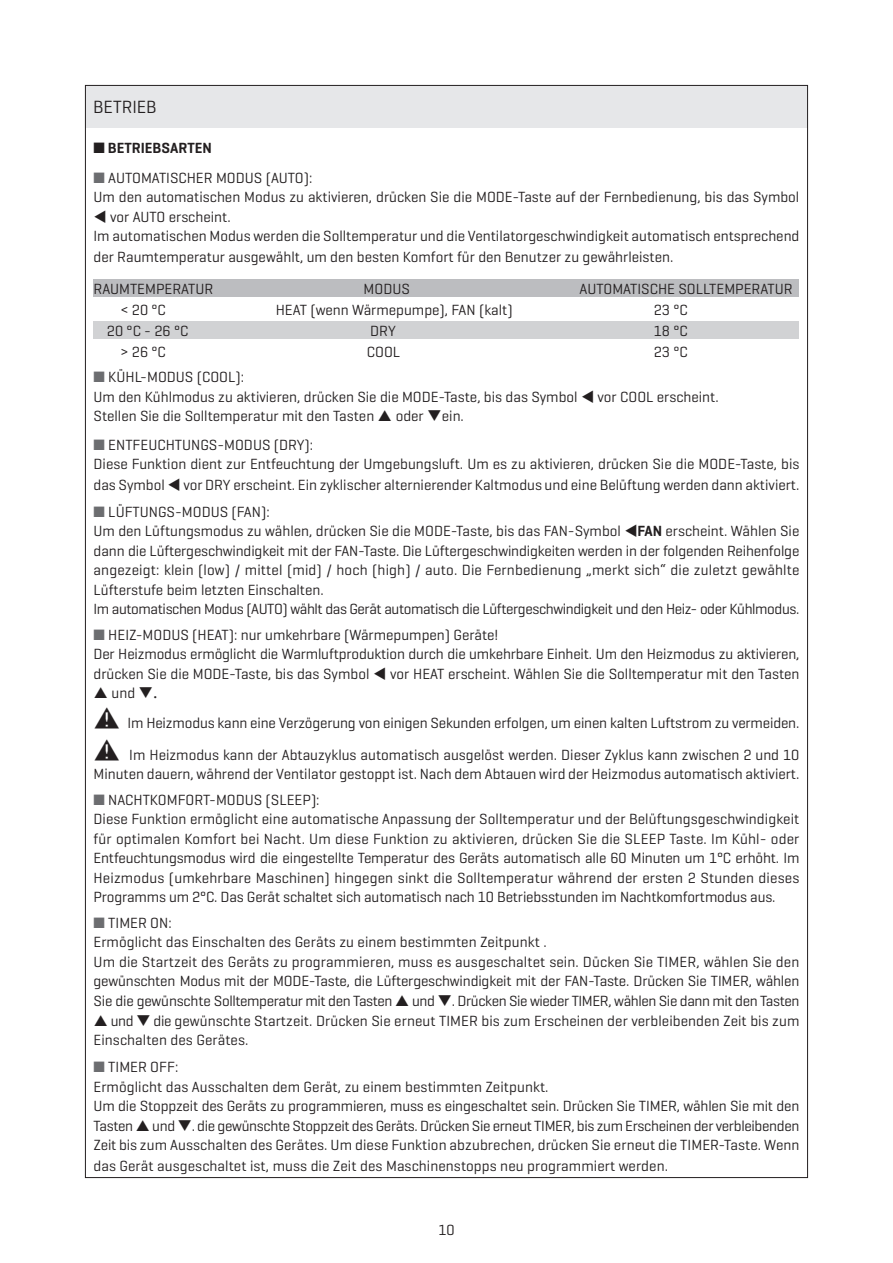
<style>
.page{position:relative;width:893px;height:1263px;background:#fff}
.page>*{position:absolute;margin:0;border:0;box-sizing:border-box;transform-origin:0 0}
.t1{font:18px "Geogrotesque";color:#231f20}
.t2{font:15px/19.5px "Geogrotesque";color:#231f20}
.t3{font:15px/19.5px "Geogrotesque";letter-spacing:-.02em;color:#231f20;text-align:right}
.t4{font:15px "Geogrotesque";letter-spacing:-.025em;color:#231f20}
.t5{font:600 15px "Geogrotesque";color:#231f20}
.s1{color:#6c6d70}
.s2{font-weight:600}
.s3{font-family:"Officina Sans ITCTT Book"}
</style>
<div class="page">
<div style="left:94px;top:280px;width:705px;height:17px;background:#bcbdc0"></div>
<div style="left:94px;top:322px;width:705px;height:17px;background:#d1d2d4"></div>
<div style="left:85px;top:85px;width:723px;height:43px;background:#e6e7e9"></div>
<p class="t1" style="left:93px;top:96px;width:38px">Betrieb</p>
<p class="t5" style="left:94px;top:138px;width:120px">■ BETRIEBSARTEN</p>
<p class="t2" style="left:94px;top:167px;width:707px"><span class="s1">■</span> AUTOMATISCH ER MODUS (AUTO):<br>Um den automatischen Modus zu aktivieren, drücken Sie die MODE-Taste auf der Fernbedienung, bis das Symbol</p>
<p class="t2" style="left:94px;top:206px;width:707px">▼ vor AUTO erscheint.<br>Im automatischen Modus werden die Solltemperatur und die Ventilatorgeschwindigkeit automatisch entsprechend</p>
<p class="t2" style="left:94px;top:241px;width:581px;line-height:31.5px">der Raumtemperatur ausgewählt, um den besten Komfort für den Benutzer zu gewährleisten.<br>RAUMTEMPERATUR</p>
<p class="t2" style="left:364px;top:278px;width:48px">MODUS</p>
<p class="t2" style="left:580px;top:278px;width:214px">AUTOMATISCH E SOLLTEMPERATUR</p>
<p class="t2" style="left:120px;top:299px;width:47px">&lt; 20 °C</p>
<p class="t2" style="left:276px;top:299px;width:238px">H EAT (wenn Wärmepumpe), FAN (kalt)</p>
<p class="t2" style="left:654px;top:299px;width:35px">23 °C</p>
<p class="t2" style="left:107px;top:320px;width:83px">20 °C - 26 °C</p>
<p class="t2" style="left:370px;top:320px;width:27px">DRY</p>
<p class="t2" style="left:654px;top:320px;width:35px">18 °C</p>
<p class="t2" style="left:120px;top:341px;width:47px">&gt; 26 °C</p>
<p class="t2" style="left:367px;top:341px;width:58px">COOL</p>
<p class="t2" style="left:654px;top:341px;width:35px">23 °C</p>
<p class="t2" style="left:94px;top:367px;width:627px"><span class="s1">■</span> KÜHL-MODUS (COOL):<br>Um den Kühlmodus zu aktivieren, drücken Sie die MODE-Taste, bis das Symbol ▼ vor COOL erscheint.<br>Stellen Sie die Solltemperatur mit den Tasten</p>
<p class="t2" style="left:396px;top:406px;width:70px">oder ❑ein.</p>
<p class="t2" style="left:94px;top:434px;width:707px"><span class="s1">■</span> ENTFEUCHTUNGS-MODUS (DRY):<br>Diese Funktion dient zur Entfeuchtung der Umgebungsluft. Um es zu aktivieren, drücken Sie die MODE-Taste, bis</p>
<p class="t2" style="left:94px;top:475px;width:707px">das Symbol ▼ vor DRY erscheint. Ein zyklischer alternierender Kaltmodus und eine Belüftung werden dann aktiviert.</p>
<p class="t2" style="left:94px;top:502px;width:707px"><span class="s1">■</span> LÜFTUNGS-MODUS (FAN):<br>Um den Lüftungsmodus zu wählen, drücken Sie die MODE-Taste, bis das FAN-Symbol ▼<span class="s2">FAN</span> erscheint. Wählen Sie dann die Lüftergeschwindigkeit mit der FAN-Taste. Die Lüftergeschwindigkeiten werden in der folgenden Reihenfolge angezeigt: klein (low) / mittel (mid) / hoch (high) / auto. Die Fernbedienung „merkt sich“ die zuletzt gewählte Lüfterstufe beim letzten Einschalten.<br>Im automatischen Modus (AUTO) wählt das Gerät automatisch die Lüftergeschwindigkeit und den Heiz- oder Kühlmodus.</p>
<p class="t2" style="left:94px;top:625px;width:406px"><span class="s1">■</span> H EIZ-MODUS (H EAT): nur umkehrbare (Wärmepumpen) Geräte!</p>
<p class="t2" style="left:94px;top:644px;width:707px">Der Heizmodus ermöglicht die Warmluftproduktion durch die umkehrbare Einheit. Um den Heizmodus zu aktivieren,</p>
<p class="t2" style="left:94px;top:664px;width:707px">drücken Sie die MODE-Taste, bis das Symbol ▼ vor H EAT erscheint. Wählen Sie die Solltemperatur mit den Tasten</p>
<p class="t2" style="left:112px;top:683px;width:48px">und ❑<span class="s3">.</span></p>
<p class="t2" style="left:127px;top:707px;width:673px;line-height:31.5px">Im Heizmodus kann eine Verzögerung von einigen Sekunden erfolgen, um einen kalten Luftstrom zu vermeiden.<br>Im Heizmodus kann der Abtauzyklus automatisch ausgelöst werden. Dieser Zyklus kann zwischen 2 und 10</p>
<p class="t2" style="left:94px;top:764px;width:707px">Minuten dauern, während der Ventilator gestoppt ist. Nach dem Abtauen wird der Heizmodus automatisch aktiviert.</p>
<p class="t2" style="left:94px;top:790px;width:707px"><span class="s1">■</span> NACHTKOMFORT-MODUS (SLEEP):<br>Diese Funktion ermöglicht eine automatische Anpassung der Solltemperatur und der Belüftungsgeschwindigkeit für optimalen Komfort bei Nacht. Um diese Funktion zu aktivieren, drücken Sie die SLEEP Taste. Im Kühl- oder Entfeuchtungsmodus wird die eingestellte Temperatur des Geräts automatisch alle 60 Minuten um 1°C erhöht. Im Heizmodus (umkehrbare Maschinen) hingegen sinkt die Solltemperatur während der ersten 2 Stunden dieses Programms um 2°C. Das Gerät schaltet sich automatisch nach 10 Betriebsstunden im Nachtkomfortmodus aus.</p>
<p class="t2" style="left:94px;top:913px;width:707px"><span class="s1">■</span> TIMER ON:<br>Ermöglicht das Einschalten des Geräts zu einem bestimmten Zeitpunkt .<br>Um die Startzeit des Geräts zu programmieren, muss es ausgeschaltet sein. Dücken Sie TIMER, wählen Sie den gewünschten Modus mit der MODE-Taste, die Lüftergeschwindigkeit mit der FAN-Taste. Drücken Sie TIMER, wählen Sie die gewünschte Solltemperatur mit den Tasten</p>
<p class="t4" style="left:412px;top:991px;width:389px">und ❑. Drücken Sie wieder TIMER, wählen Sie dann mit den Tasten</p>
<p class="t2" style="left:111px;top:1010px;width:690px">und ❑ die gewünschte Startzeit. Drücken Sie erneut TIMER bis zum Erscheinen der verbleibenden Zeit bis zum</p>
<p class="t2" style="left:94px;top:1030px;width:156px">Einschalten des Gerätes.</p>
<p class="t2" style="left:94px;top:1057px;width:707px"><span class="s1">■</span> TIMER OFF:<br>Ermöglicht das Ausschalten dem Gerät, zu einem bestimmten Zeitpunkt.<br>Um die Stoppzeit des Geräts zu programmieren, muss es eingeschaltet sein. Drücken Sie TIMER, wählen Sie mit den Tasten</p>
<p class="t3" style="left:94px;top:1115px;width:707px">und ❑. die gewünschte Stoppzeit des Geräts. Drücken Sie erneut TIMER, bis zum Erscheinen der verbleibenden<br>Zeit bis zum Ausschalten des Gerätes. Um diese Funktion abzubrechen, drücken Sie erneut die TIMER-Taste. Wenn</p>
<p class="t2" style="left:94px;top:1156px;width:576px">das Gerät ausgeschaltet ist, muss die Zeit des Maschinenstopps neu programmiert werden.</p>
<p class="t2" style="left:438px;top:1220px;width:18px">10</p>
</div>
